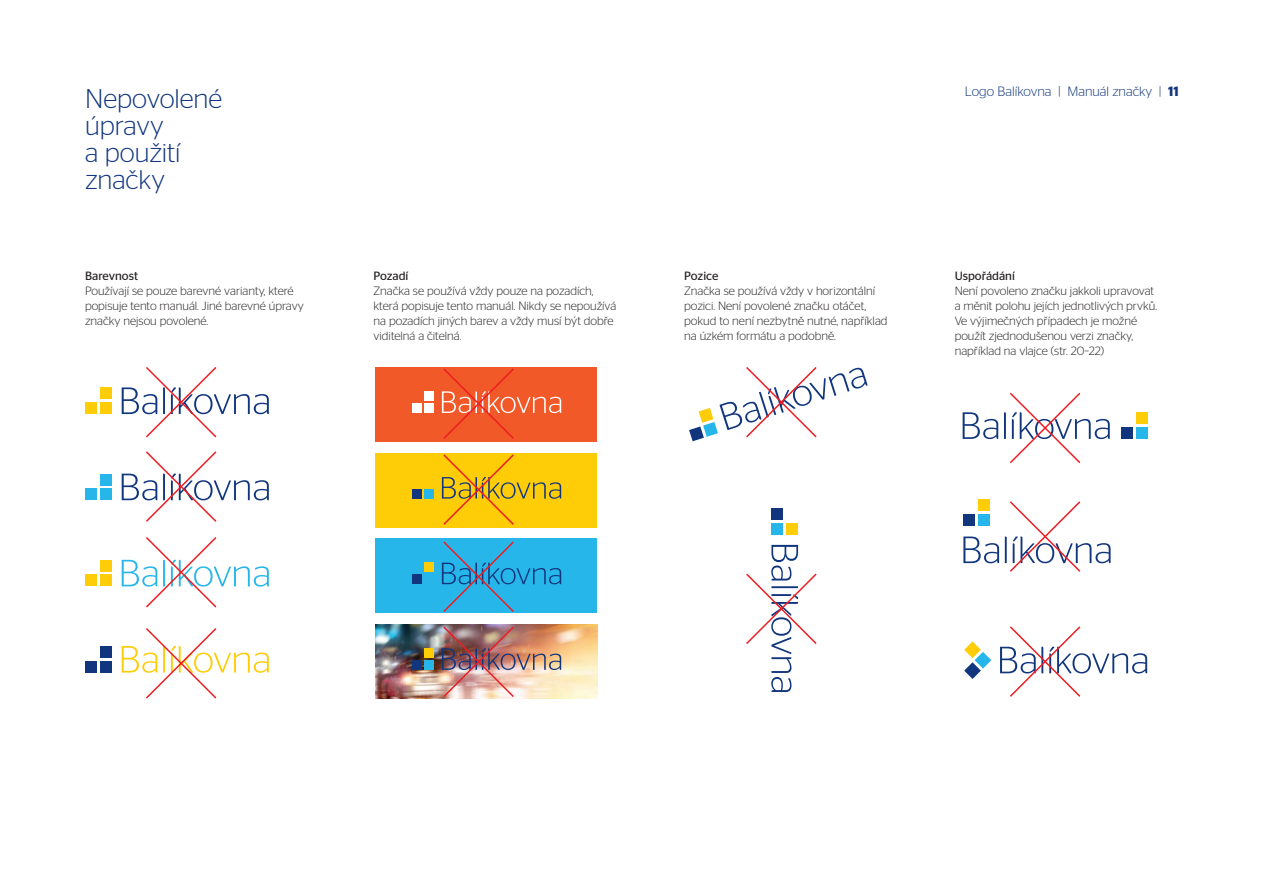
<style>
.page{position:relative;width:1263px;height:893px;background:#fff}
.page>*{position:absolute;margin:0;border:0;box-sizing:border-box;transform-origin:0 0}
.t1{font:300 27px/27px "Stag Sans";color:#11367e}
.t2{font:300 13.5px "Stag Sans";color:#11367e}
.t3{font:300 12px/15px "Stag Sans";color:#231f20}
.t4{font:12px "Stag Sans";color:#231f20}
.s1{font-weight:600}
</style>
<div class="page">
<div style="left:100px;top:402px;width:12px;height:12px;background:#fecd08"></div>
<div style="left:85px;top:402px;width:12px;height:12px;background:#fecd08"></div>
<div style="left:100px;top:387px;width:12px;height:12px;background:#fecd08"></div>
<div style="left:100px;top:488px;width:12px;height:12px;background:#26b6ea"></div>
<div style="left:85px;top:488px;width:12px;height:12px;background:#26b6ea"></div>
<div style="left:100px;top:474px;width:12px;height:11px;background:#26b6ea"></div>
<div style="left:100px;top:575px;width:12px;height:11px;background:#fecd08"></div>
<div style="left:85px;top:575px;width:12px;height:11px;background:#fecd08"></div>
<div style="left:100px;top:560px;width:12px;height:12px;background:#fecd08"></div>
<div style="left:100px;top:661px;width:12px;height:11px;background:#11367e"></div>
<div style="left:85px;top:661px;width:12px;height:11px;background:#11367e"></div>
<div style="left:100px;top:646px;width:12px;height:12px;background:#11367e"></div>
<div style="left:1136px;top:427px;width:12px;height:12px;background:#26b6ea"></div>
<div style="left:1121px;top:427px;width:12px;height:12px;background:#11367e"></div>
<div style="left:1136px;top:412px;width:12px;height:12px;background:#fecd08"></div>
<svg style="left:963px;top:412px;width:35px;height:27px"></svg>
<div style="left:978px;top:514px;width:12px;height:12px;background:#26b6ea"></div>
<div style="left:963px;top:514px;width:12px;height:12px;background:#11367e"></div>
<div style="left:978px;top:499px;width:12px;height:12px;background:#fecd08"></div>
<svg style="left:963px;top:536px;width:36px;height:27px"></svg>
<svg style="left:964px;top:641px;width:27px;height:38px"></svg>
<div style="left:771px;top:523px;width:12px;height:12px;background:#26b6ea"></div>
<div style="left:771px;top:508px;width:12px;height:12px;background:#11367e"></div>
<div style="left:786px;top:523px;width:12px;height:12px;background:#fecd08"></div>
<div style="left:376px;top:367px;width:221px;height:75px;background:#f15929"></div>
<div style="left:424px;top:403px;width:10px;height:10px;background:#fff"></div>
<div style="left:412px;top:403px;width:10px;height:10px;background:#fff"></div>
<div style="left:424px;top:391px;width:10px;height:10px;background:#fff"></div>
<div style="left:376px;top:453px;width:221px;height:75px;background:#fecd08"></div>
<div style="left:424px;top:489px;width:10px;height:10px;background:#26b6ea"></div>
<div style="left:412px;top:489px;width:10px;height:10px;background:#11367e"></div>
<div style="left:376px;top:539px;width:221px;height:74px;background:#26b6ea"></div>
<div style="left:412px;top:575px;width:10px;height:9px;background:#11367e"></div>
<div style="left:424px;top:563px;width:10px;height:9px;background:#fecd08"></div>
<img style="left:376px;top:624px;width:221px;height:75px">
<div style="left:424px;top:660px;width:10px;height:10px;background:#26b6ea"></div>
<div style="left:412px;top:660px;width:10px;height:10px;background:#11367e"></div>
<div style="left:424px;top:648px;width:10px;height:10px;background:#fecd08"></div>
<svg style="left:122px;top:367px;width:147px;height:71px"></svg>
<svg style="left:689px;top:367px;width:179px;height:74px"></svg>
<svg style="left:746px;top:545px;width:71px;height:147px"></svg>
<svg style="left:1000px;top:626px;width:147px;height:71px"></svg>
<svg style="left:1005px;top:501px;width:105px;height:71px"></svg>
<svg style="left:1004px;top:392px;width:106px;height:72px"></svg>
<svg style="left:122px;top:451px;width:147px;height:71px"></svg>
<svg style="left:122px;top:537px;width:147px;height:71px"></svg>
<svg style="left:122px;top:628px;width:147px;height:71px"></svg>
<svg style="left:442px;top:368px;width:119px;height:71px"></svg>
<svg style="left:442px;top:454px;width:119px;height:71px"></svg>
<svg style="left:442px;top:541px;width:119px;height:71px"></svg>
<img style="left:442px;top:625px;width:119px;height:74px">
<h1 class="t1" style="left:85px;top:85px;width:139px">Nepovolené úpravy<br>a použití značky</h1>
<p class="t2" style="left:965px;top:84px;width:215px">Logo Balíkovna | Manuál značky | <span class="s1">11</span></p>
<p class="t4" style="left:85px;top:269px;width:55px">Barevnost</p>
<p class="t3" style="left:85px;top:283px;width:220px">Používají se pouze barevné varianty, které popisuje tento manuál. Jiné barevné úpravy značky nejsou povolené.</p>
<p class="t4" style="left:374px;top:269px;width:36px">Pozadí</p>
<p class="t3" style="left:374px;top:283px;width:244px">Značka se používá vždy pouze na pozadích, která popisuje tento manuál. Nikdy se nepoužívá na pozadích jiných barev a vždy musí být dobře viditelná a čitelná.</p>
<p class="t4" style="left:684px;top:269px;width:36px">Pozice</p>
<p class="t3" style="left:684px;top:283px;width:205px">Značka se používá vždy v horizontální pozici. Není povolené značku otáčet, pokud to není nezbytně nutné, například na úzkém formátu a podobně.</p>
<p class="t4" style="left:955px;top:269px;width:62px">Uspořádání</p>
<p class="t3" style="left:955px;top:283px;width:204px">Není povoleno značku jakkoli upravovat a měnit polohu jejích jednotlivých prvků.<br>Ve výjimečných případech je možné použít zjednodušenou verzi značky, například na vlajce (str. 20–22)</p>
</div>
